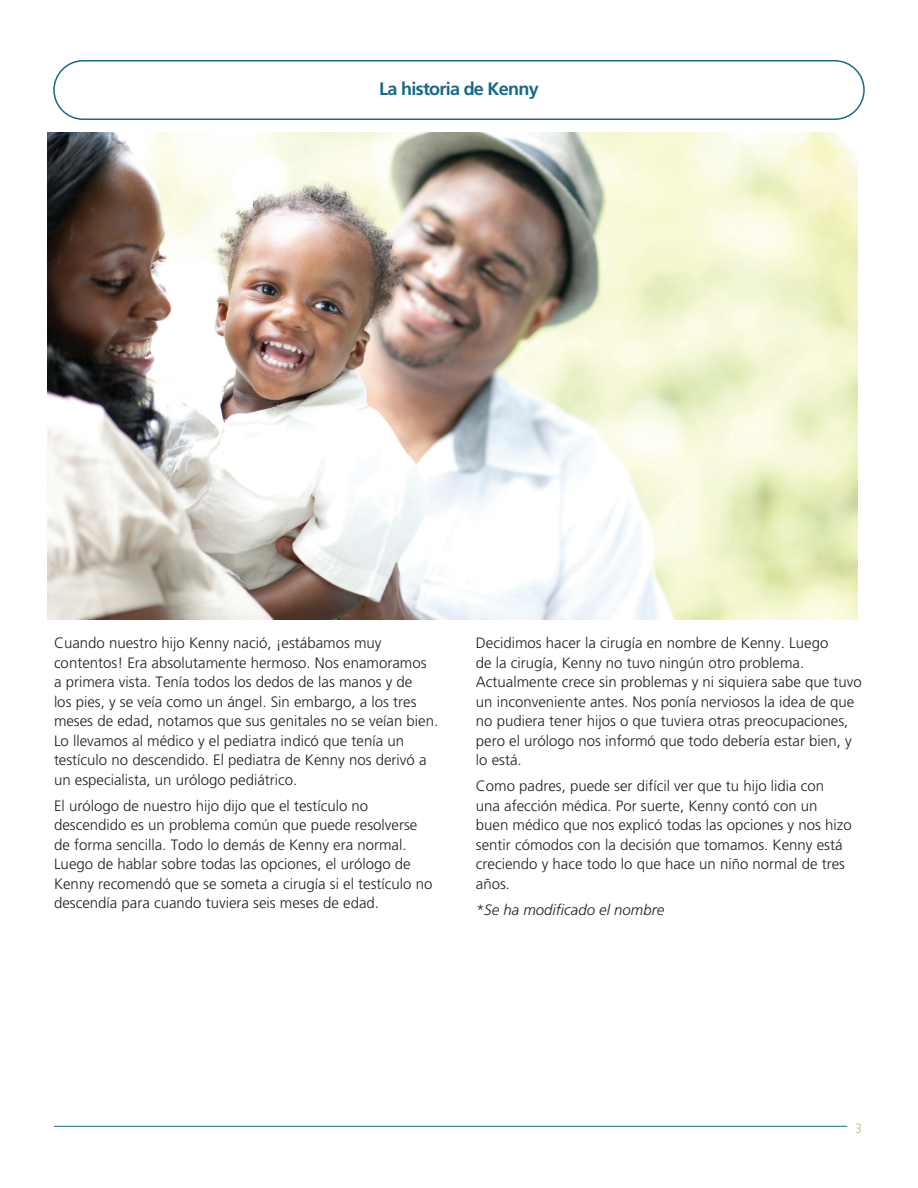
<style>
.page{position:relative;width:918px;height:1188px;background:#fff}
.page>*{position:absolute;margin:0;border:0;box-sizing:border-box;transform-origin:0 0}
.Level2_Header{font:700 18px "Frutiger LT Pro";letter-spacing:-.04em;color:#186887}
.Body1{font:300 15px/19.5px "Frutiger LT Pro";color:#231f20}
.Body1-2{font:italic 300 15px "Frutiger LT Pro";color:#231f20}
.t1{font:300 condensed 13.5px "Frutiger LT Pro";color:#9ec482}
</style>
<div class="page">
<hr style="left:54px;top:1126px;width:793px;height:1px;background:#186887">
<div style="left:53px;top:60px;width:812px;height:60px;border:2px solid #186887;border-radius:29px"></div>
<img style="left:48px;top:133px;width:810px;height:486px">
<p class="Level2_Header" style="left:379px;top:78px;width:161px">La historia de Kenny</p>
<p class="Body1" style="left:54px;top:633px;width:383px">Cuando nuestro hijo Kenny nació, ¡estábamos muy contentos! Era absolutamente hermoso. Nos enamoramos a primera vista. Tenía todos los dedos de las manos y de<br>los pies, y se veía como un ángel. Sin embargo, a los tres meses de edad, notamos que sus genitales no se veían bien.<br>Lo llevamos al médico y el pediatra indicó que tenía un testículo no descendido. El pediatra de Kenny nos derivó a un especialista, un urólogo pediátrico.</p>
<p class="Body1" style="left:54px;top:796px;width:380px">El urólogo de nuestro hijo dijo que el testículo no descendido es un problema común que puede resolverse de forma sencilla. Todo lo demás de Kenny era normal.<br>Luego de hablar sobre todas las opciones, el urólogo de Kenny recomendó que se someta a cirugía si el testículo no descendía para cuando tuviera seis meses de edad.</p>
<p class="Body1" style="left:476px;top:633px;width:387px">Decidimos hacer la cirugía en nombre de Kenny. Luego<br>de la cirugía, Kenny no tuvo ningún otro problema.<br>Actualmente crece sin problemas y ni siquiera sabe que tuvo un inconveniente antes. Nos ponía nerviosos la idea de que no pudiera tener hijos o que tuviera otras preocupaciones, pero el urólogo nos informó que todo debería estar bien, y lo está.</p>
<p class="Body1" style="left:476px;top:776px;width:377px">Como padres, puede ser difícil ver que tu hijo lidia con una afección médica. Por suerte, Kenny contó con un buen médico que nos explicó todas las opciones y nos hizo sentir cómodos con la decisión que tomamos. Kenny está creciendo y hace todo lo que hace un niño normal de tres años.</p>
<p class="Body1-2" style="left:476px;top:901px;width:190px">*Se ha modificado el nombre</p>
<p class="t1" style="left:856px;top:1120px;width:8px">3</p>
</div>
